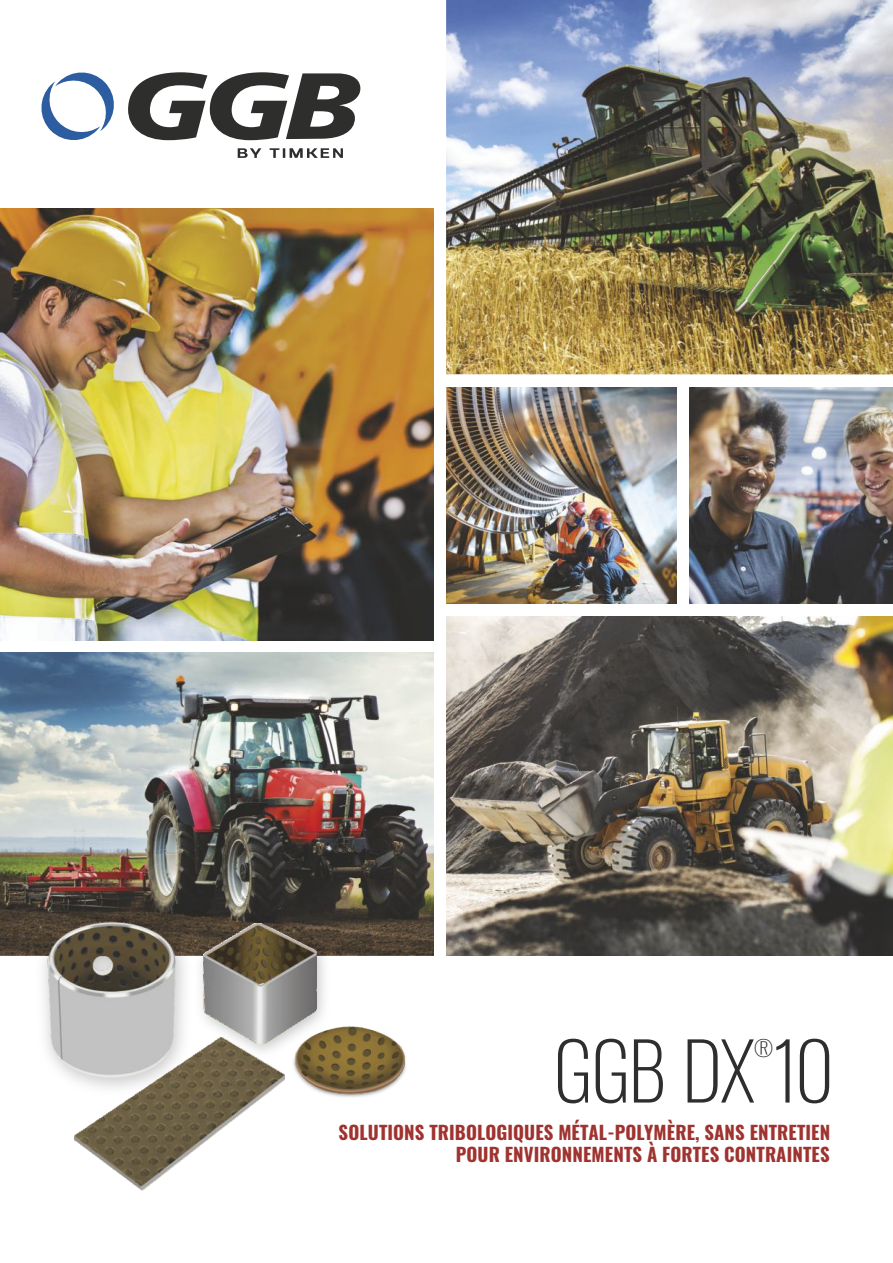
<style>
.page{position:relative;width:893px;height:1263px;background:#fff}
.page>*{position:absolute;margin:0;border:0;box-sizing:border-box;transform-origin:0 0}
.t1{font:200 78px "Oswald";letter-spacing:-.03em;color:#2e2e2d}
.t2{font:200 21.9px "Oswald";color:#2e2e2d}
.t3{font:700 18.75px/22.5px "Oswald";letter-spacing:.005em;color:#9f3330;text-align:right}
</style>
<div class="page">
<img style="left:0;top:653px;width:433px;height:303px">
<img style="left:0;top:208px;width:433px;height:432px">
<img style="left:446px;top:387px;width:230px;height:217px">
<img style="left:689px;top:387px;width:204px;height:217px">
<img style="left:446px;top:0;width:447px;height:374px">
<img style="left:446px;top:617px;width:447px;height:339px">
<img style="left:14px;top:891px;width:201px;height:65px">
<img style="left:41px;top:916px;width:142px;height:164px">
<img style="left:295px;top:1026px;width:111px;height:71px">
<img style="left:75px;top:1037px;width:209px;height:153px">
<img style="left:183px;top:905px;width:158px;height:165px">
<img style="left:204px;top:924px;width:112px;height:119px">
<svg style="left:238px;top:148px;width:105px;height:10px"></svg>
<svg style="left:41px;top:72px;width:73px;height:68px"></svg>
<svg style="left:128px;top:72px;width:232px;height:68px"></svg>
<h1 class="t1" style="left:553px;top:1017px;width:282px">GGB DX 10</h1>
<p class="t2" style="left:754px;top:1033px;width:20px">®</p>
<p class="t3" style="left:339px;top:1121px;width:493px">SOLUTIONS TRIBOLOGIQUES MÉTAL-POLYMÈRE, SANS ENTRETIEN<br>POUR ENVIRONNEMENTS À FORTES CONTRAINTES</p>
</div>
